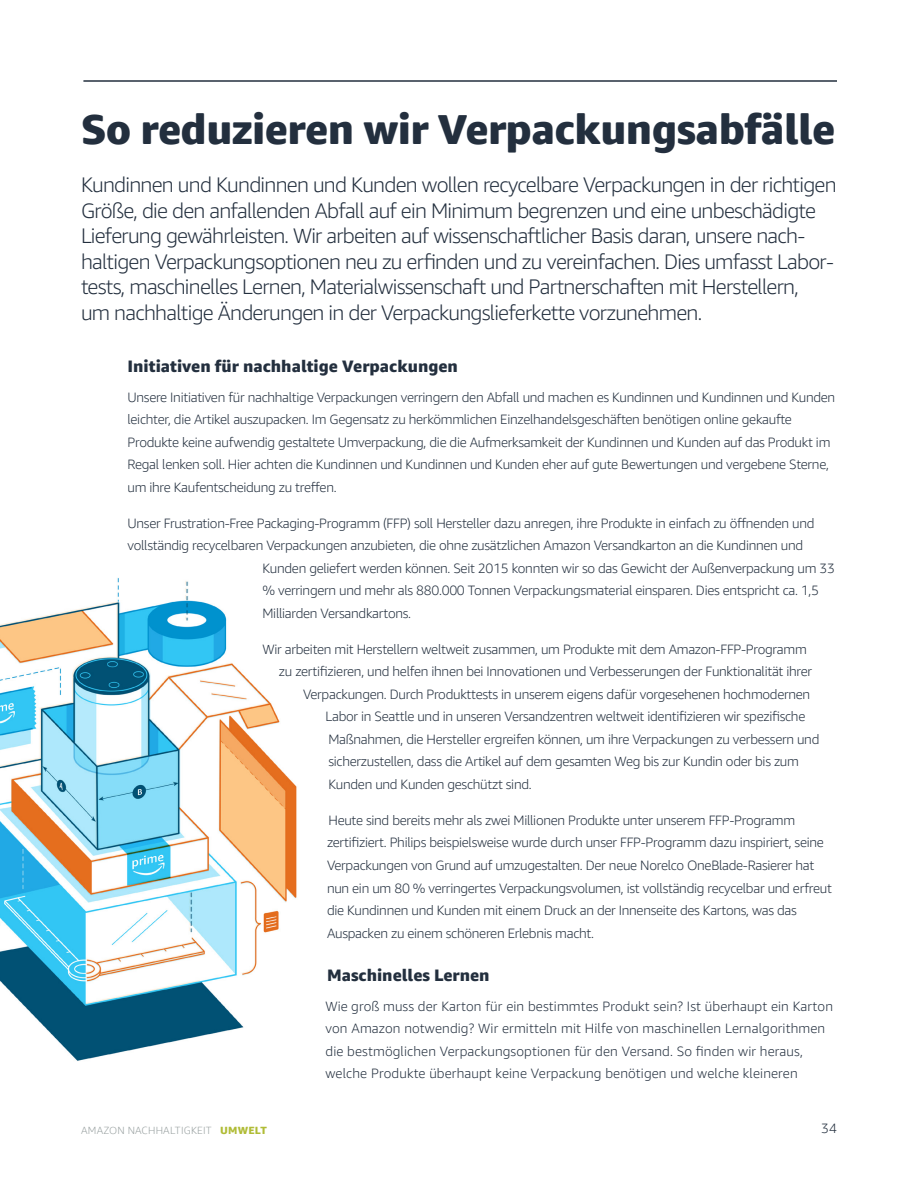
<style>
.page{position:relative;width:918px;height:1188px;background:#fff}
.page>*{position:absolute;margin:0;border:0;box-sizing:border-box;transform-origin:0 0}
.t1{font:800 42px "Amazon Ember Display";letter-spacing:-.015em;color:#232f3e}
.t2{font:300 21px/25.5px "Amazon Ember";letter-spacing:-.035em;color:#232f3e}
.t3{font:800 16.5px "Amazon Ember";color:#232f3e}
.t4{font:300 13.5px/22.5px "Amazon Ember";letter-spacing:-.02em;color:#232f3e}
.t5{font:300 13.5px/22.5px "Amazon Ember";letter-spacing:.01em;color:#232f3e}
.t6{font:300 10.5px "Amazon Ember Display";letter-spacing:.02em;color:#98a0a0}
.s1{font-weight:800;color:#b0bc36}
</style>
<div class="page">
<hr style="left:83px;top:80px;width:754px;height:2px;background:#232f3e">
<img style="left:0;top:578px;width:297px;height:483px">
<h1 class="t1" style="left:81px;top:103px;width:756px">So reduzieren wir Verpackungsabfälle</h1>
<p class="t2" style="left:81px;top:172px;width:757px">Kundinnen und Kundinnen und Kunden wollen recycelbare Verpackungen in der richtigen Größe, die den anfallenden Abfall auf ein Minimum begrenzen und eine unbeschädigte Lieferung gewährleisten. Wir arbeiten auf wissenschaftlicher Basis daran, unsere nach&shy;haltigen Verpackungsoptionen neu zu erfinden und zu vereinfachen. Dies umfasst Labor&shy;tests, maschinelles Lernen, Materialwissenschaft und Partnerschaften mit Herstellern,<br>um nachhaltige Änderungen in der Verpackungslieferkette vorzunehmen.</p>
<p class="t3" style="left:128px;top:356px;width:332px">Initiativen für nachhaltige Verpackungen</p>
<p class="t4" style="left:128px;top:386px;width:709px">Unsere Initiativen für nachhaltige Verpackungen verringern den Abfall und machen es Kundinnen und Kundinnen und Kunden leichter, die Artikel auszupacken. Im Gegensatz zu herkömmlichen Einzelhandelsgeschäften benötigen online gekaufte Produkte keine aufwendig gestaltete Umverpackung, die die Aufmerksamkeit der Kundinnen und Kunden auf das Produkt im Regal lenken soll. Hier achten die Kundinnen und Kundinnen und Kunden eher auf gute Bewertungen und vergebene Sterne, um ihre Kaufentscheidung zu treffen.</p>
<p class="t4" style="left:128px;top:512px;width:689px">Unser Frustration-Free Packaging-Programm (FFP) soll Hersteller dazu anregen, ihre Produkte in einfach zu öffnenden und</p>
<p class="t4" style="left:128px;top:535px;width:677px">vollständig recycelbaren Verpackungen anzubieten, die ohne zusätzlichen Amazon Versandkarton an die Kundinnen und</p>
<p class="t4" style="left:262px;top:557px;width:574px">Kunden geliefert werden können. Seit 2015 konnten wir so das Gewicht der Außenverpackung um 33</p>
<p class="t4" style="left:262px;top:580px;width:558px">% verringern und mehr als 880.000 Tonnen Verpackungsmaterial einsparen. Dies entspricht ca. 1,5</p>
<p class="t4" style="left:262px;top:602px;width:150px">Milliarden Versandkartons.</p>
<p class="t4" style="left:262px;top:638px;width:546px">Wir arbeiten mit Herstellern weltweit zusammen, um Produkte mit dem Amazon-FFP-Programm</p>
<p class="t4" style="left:279px;top:661px;width:535px">zu zertifizieren, und helfen ihnen bei Innovationen und Verbesserungen der Funktionalität ihrer</p>
<p class="t4" style="left:303px;top:683px;width:509px">Verpackungen. Durch Produkttests in unserem eigens dafür vorgesehenen hochmodernen</p>
<p class="t4" style="left:326px;top:706px;width:481px">Labor in Seattle und in unseren Versandzentren weltweit identifizieren wir spezifische</p>
<p class="t4" style="left:329px;top:728px;width:492px">Maßnahmen, die Hersteller ergreifen können, um ihre Verpackungen zu verbessern und</p>
<p class="t4" style="left:329px;top:751px;width:472px">sicherzustellen, dass die Artikel auf dem gesamten Weg bis zur Kundin oder bis zum</p>
<p class="t4" style="left:329px;top:773px;width:205px">Kunden und Kunden geschützt sind.</p>
<p class="t4" style="left:327px;top:809px;width:506px">Heute sind bereits mehr als zwei Millionen Produkte unter unserem FFP-Programm zertifiziert. Philips beispielsweise wurde durch unser FFP-Programm dazu inspiriert, seine Verpackungen von Grund auf umzugestalten. Der neue Norelco OneBlade-Rasierer hat nun ein um 80 % verringertes Verpackungsvolumen, ist vollständig recycelbar und erfreut die Kundinnen und Kunden mit einem Druck an der Innenseite des Kartons, was das Auspacken zu einem schöneren Erlebnis macht.</p>
<p class="t3" style="left:327px;top:965px;width:164px">Maschinelles Lernen</p>
<p class="t5" style="left:326px;top:995px;width:509px">Wie groß muss der Karton für ein bestimmtes Produkt sein? Ist überhaupt ein Karton von Amazon notwendig? Wir ermitteln mit Hilfe von maschinellen Lernalgorithmen die bestmöglichen Verpackungsoptionen für den Versand. So finden wir heraus, welche Produkte überhaupt keine Verpackung benötigen und welche kleineren</p>
<p class="t6" style="left:81px;top:1124px;width:187px">AMAZON NACHHALTIGKEIT <span class="s1">UMWELT</span></p>
<p class="t4" style="left:821px;top:1118px;width:17px">34</p>
</div>
